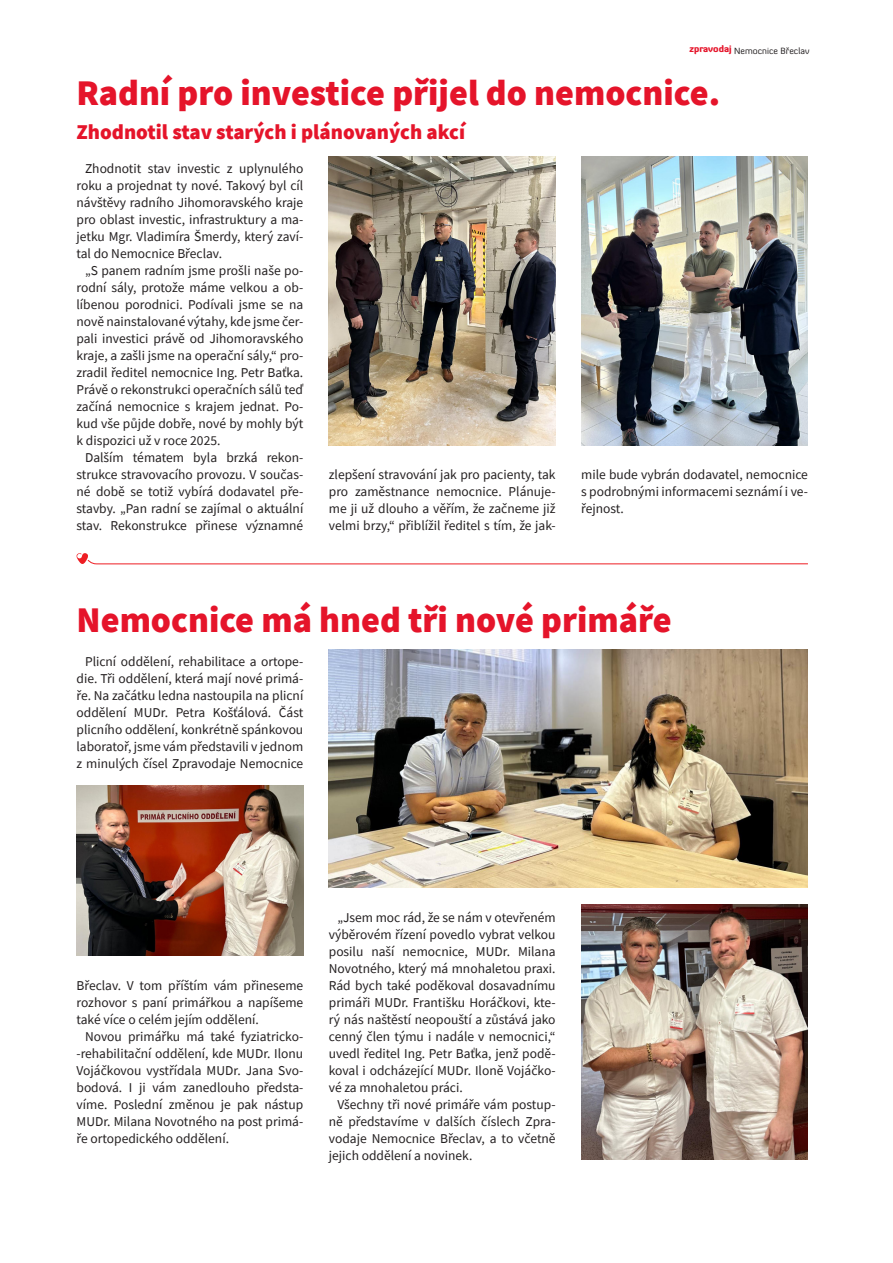
<style>
.page{position:relative;width:893px;height:1263px;background:#fff}
.page>*{position:absolute;margin:0;border:0;box-sizing:border-box;transform-origin:0 0}
.t1{font:900 36px "Source Sans Pro";color:#e5142a}
.t2{font:900 21px "Source Sans Pro";color:#e5142a}
.t3{font:13.5px/17px "Source Sans Pro";color:#231f20;text-align:justify}
.t4{font:9px "Diavlo";color:#231f20}
</style>
<div class="page">
<img style="left:329px;top:156px;width:227px;height:289px">
<img style="left:581px;top:156px;width:227px;height:289px">
<svg style="left:76px;top:553px;width:732px;height:12px"></svg>
<img style="left:329px;top:649px;width:479px;height:238px">
<img style="left:581px;top:904px;width:227px;height:256px">
<img style="left:77px;top:785px;width:226px;height:170px">
<p class="t4" style="left:689px;top:45px;width:121px"><sup>zpravodaj</sup> Nemocnice Břeclav</p>
<h1 class="t1" style="left:77px;top:68px;width:645px">Radní pro investice přijel do nemocnice.</h1>
<h2 class="t2" style="left:77px;top:118px;width:390px">Zhodnotil stav starých i plánovaných akcí</h2>
<p class="t3" style="left:77px;top:160px;width:228px;text-indent:9px">Zhodnotit stav investic z uplynulého roku a projednat ty nové. Takový byl cíl návštěvy radního Jihomoravského kraje pro oblast investic, infrastruktury a ma&shy;jetku Mgr. Vladimíra Šmerdy, který zaví&shy;tal do Nemocnice Břeclav.</p>
<p class="t3" style="left:77px;top:262px;width:228px;text-indent:9px">„S panem radním jsme prošli naše po&shy;rodní sály, protože máme velkou a ob&shy;líbenou porodnici. Podívali jsme se na nově nainstalované výtahy, kde jsme čer&shy;pali investici právě od Jihomoravského kraje, a zašli jsme na operační sály,“ pro&shy;zradil ředitel nemocnice Ing. Petr Baťka.<br>Právě o rekonstrukci operačních sálů teď začíná nemocnice s krajem jednat. Po&shy;kud vše půjde dobře, nové by mohly být k dispozici už v roce 2025.</p>
<p class="t3" style="left:77px;top:449px;width:228px;text-indent:9px">Dalším tématem byla brzká rekon&shy;strukce stravovacího provozu. V součas&shy;né době se totiž vybírá dodavatel pře&shy;stavby. „Pan radní se zajímal o aktuální stav. Rekonstrukce přinese významné</p>
<p class="t3" style="left:329px;top:466px;width:228px">zlepšení stravování jak pro pacienty, tak pro zaměstnance nemocnice. Plánuje&shy;me ji už dlouho a věřím, že začneme již velmi brzy,“ přiblížil ředitel s tím, že jak-</p>
<p class="t3" style="left:581px;top:466px;width:228px">mile bude vybrán dodavatel, nemocnice s podrobnými informacemi seznámí i ve&shy;řejnost.</p>
<h1 class="t1" style="left:77px;top:595px;width:597px">Nemocnice má hned tři nové primáře</h1>
<p class="t3" style="left:77px;top:653px;width:228px;text-indent:9px">Plicní oddělení, rehabilitace a ortope&shy;die. Tři oddělení, která mají nové primá&shy;ře. Na začátku ledna nastoupila na plicní oddělení MUDr. Petra Košťálová. Část plicního oddělení, konkrétně spánkovou laboratoř, jsme vám představili v jednom z minulých čísel Zpravodaje Nemocnice</p>
<p class="t3" style="left:77px;top:976px;width:228px">Břeclav. V tom příštím vám přineseme rozhovor s paní primářkou a napíšeme také více o celém jejím oddělení.</p>
<p class="t3" style="left:77px;top:1027px;width:228px;text-indent:9px">Novou primářku má také fyziatricko--rehabilitační oddělení, kde MUDr. Ilonu Vojáčkovou vystřídala MUDr. Jana Svo&shy;bodová. I ji vám zanedlouho předsta&shy;víme. Poslední změnou je pak nástup MUDr. Milana Novotného na post primá&shy;ře ortopedického oddělení.</p>
<p class="t3" style="left:329px;top:908px;width:228px;text-indent:9px">„Jsem moc rád, že se nám v otevřeném výběrovém řízení povedlo vybrat velkou posilu naší nemocnice, MUDr. Milana Novotného, který má mnohaletou praxi.<br>Rád bych také poděkoval dosavadnímu primáři MUDr. Františku Horáčkovi, kte&shy;rý nás naštěstí neopouští a zůstává jako cenný člen týmu i nadále v nemocnici,“ uvedl ředitel Ing. Petr Baťka, jenž podě&shy;koval i odcházející MUDr. Iloně Vojáčko&shy;vé za mnohaletou práci.</p>
<p class="t3" style="left:329px;top:1096px;width:228px;text-indent:9px">Všechny tři nové primáře vám postup&shy;ně představíme v dalších číslech Zpra&shy;vodaje Nemocnice Břeclav, a to včetně jejich oddělení a novinek.</p>
</div>
